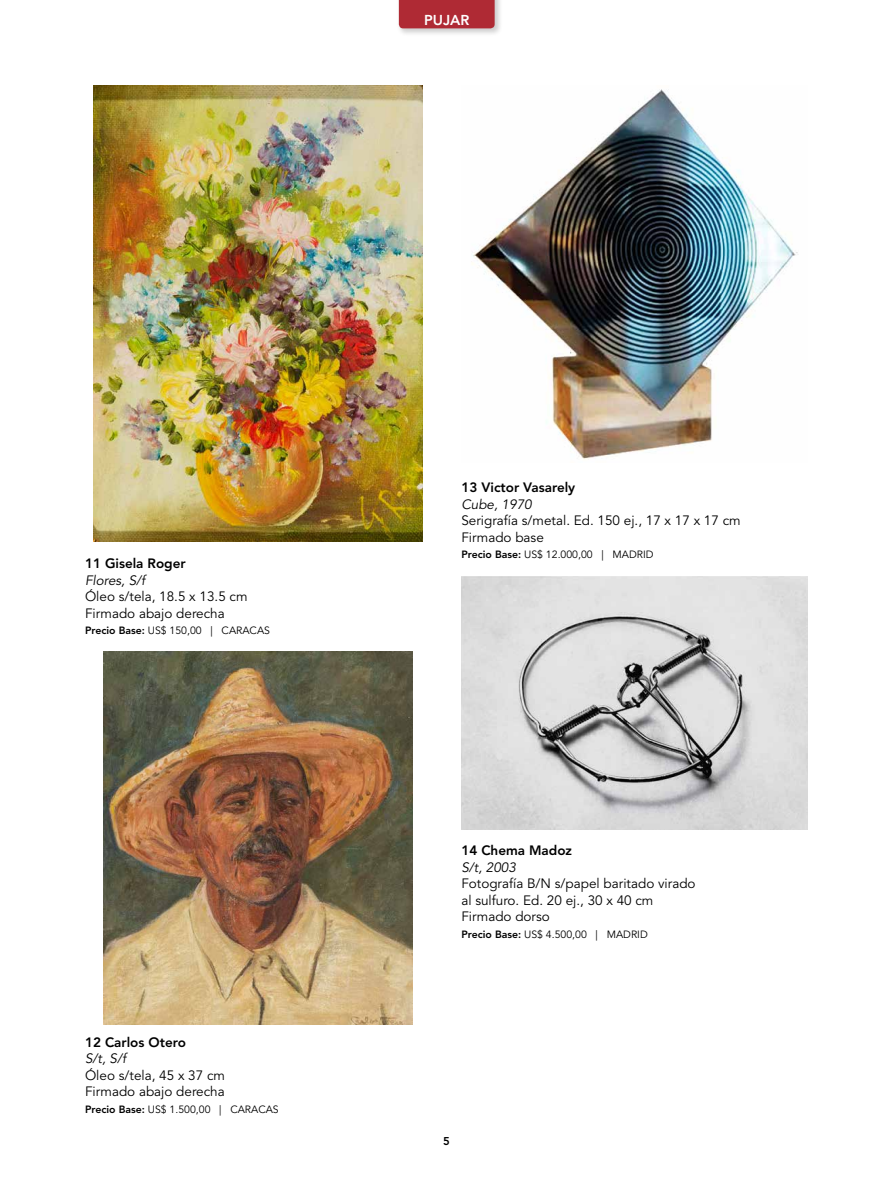
<style>
.page{position:relative;width:893px;height:1191px;background:#fff}
.page>*{position:absolute;margin:0;border:0;box-sizing:border-box;transform-origin:0 0}
.t1{font:800 14.25px "Avenir LT Std";color:#fff}
.t2{font:13.5px/16.5px "Avenir LT Std";color:#000}
.t3{font:800 13.5px "Avenir LT Std";color:#000}
.t4{font:italic 13.5px "Avenir LT Std";color:#000}
.t5{font:800 11.25px "Avenir LT Std";color:#000}
.t6{font:10.5px "Avenir LT Std";color:#000}
.s1{font-weight:800}
</style>
<div class="page">
<div style="left:397px;top:0;width:106px;height:36px;background:#000;opacity:.2"></div>
<div style="left:399px;top:0;width:96px;height:28px;background:#af2a34"></div>
<img style="left:94px;top:85px;width:329px;height:457px">
<img style="left:104px;top:651px;width:309px;height:373px">
<img style="left:461px;top:576px;width:347px;height:253px">
<img style="left:472px;top:89px;width:326px;height:371px">
<p class="t1" style="left:424px;top:11px;width:47px">PUJAR</p>
<p class="t3" style="left:85px;top:555px;width:102px">11 Gisela Roger</p>
<p class="t4" style="left:85px;top:572px;width:62px">Flores, S/f</p>
<p class="t2" style="left:85px;top:588px;width:164px">Óleo s/tela, 18.5 x 13.5 cm<br>Firmado abajo derecha</p>
<p class="t6" style="left:85px;top:624px;width:187px"><span class="s1">Precio Base:</span> US$ 150,00 | CARACAS</p>
<p class="t3" style="left:85px;top:1034px;width:102px">12 Carlos Otero</p>
<p class="t4" style="left:85px;top:1051px;width:42px">S/t, S/f</p>
<p class="t2" style="left:85px;top:1067px;width:142px">Óleo s/tela, 45 x 37 cm<br>Firmado abajo derecha</p>
<p class="t6" style="left:85px;top:1103px;width:195px"><span class="s1">Precio Base:</span> US$ 1.500,00 | CARACAS</p>
<p class="t3" style="left:461px;top:479px;width:115px">13 Victor Vasarely</p>
<p class="t4" style="left:461px;top:496px;width:72px">Cube, 1970</p>
<p class="t2" style="left:461px;top:512px;width:281px">Serigrafía s/metal. Ed. 150 ej., 17 x 17 x 17 cm<br>Firmado base</p>
<p class="t6" style="left:461px;top:548px;width:194px"><span class="s1">Precio Base:</span> US$ 12.000,00 | MADRID</p>
<p class="t3" style="left:461px;top:842px;width:112px">14 Chema Madoz</p>
<p class="t4" style="left:461px;top:859px;width:56px">S/t, 2003</p>
<p class="t2" style="left:461px;top:875px;width:236px">Fotografía B/N s/papel baritado virado al sulfuro. Ed. 20 ej., 30 x 40 cm<br>Firmado dorso</p>
<p class="t6" style="left:461px;top:928px;width:188px"><span class="s1">Precio Base:</span> US$ 4.500,00 | MADRID</p>
<p class="t5" style="left:443px;top:1134px;width:8px">5</p>
</div>
